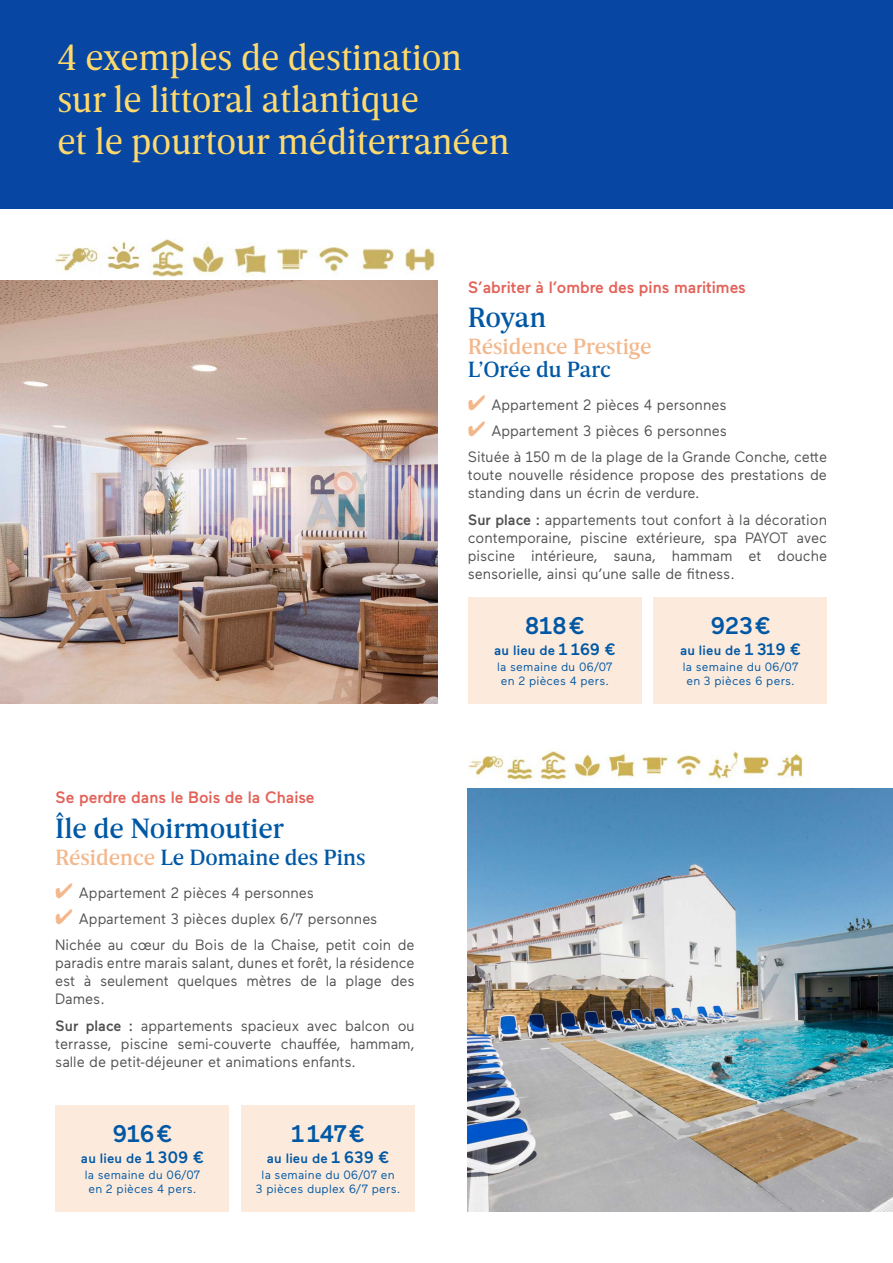
<style>
.page{position:relative;width:893px;height:1263px;background:#fff}
.page>*{position:absolute;margin:0;border:0;box-sizing:border-box;transform-origin:0 0}
.t1{font:37.5px/42px "Breve News";color:#ffd96b}
.t2{font:500 28.5px "Breve News";color:#0058a5}
.t3{font:500 24px "Maax";letter-spacing:-.015em;color:#0058a5}
.t4{font:500 22.5px "Breve News";color:#0058a5}
.t5{font:500 22.5px "Breve News";color:#f3b78b}
.t6{font:500 16.5px "Maax";color:#e36259}
.t7{font:15px/18px "Maax";color:#515151}
.t8{font:500 13.5px "Maax";letter-spacing:.015em;color:#0058a5}
.t9{font:12px/13.5px "Maax";letter-spacing:.02em;color:#0058a5;text-align:center}
.s1{color:#f3b78b}
.s2{font-weight:500}
.s3{font-size:16.5px}
</style>
<div class="page">
<img style="left:0;top:281px;width:438px;height:423px">
<div style="left:0;top:0;width:893px;height:208px;background:#0747a3"></div>
<div style="left:55px;top:1106px;width:174px;height:106px;background:#fceadc"></div>
<div style="left:241px;top:1106px;width:174px;height:106px;background:#fceadc"></div>
<div style="left:468px;top:597px;width:173px;height:107px;background:#fceadc"></div>
<div style="left:653px;top:597px;width:174px;height:107px;background:#fceadc"></div>
<img style="left:468px;top:789px;width:425px;height:423px">
<img style="left:468px;top:748px;width:335px;height:35px">
<img style="left:55px;top:239px;width:380px;height:37px">
<h1 class="t1" style="left:57px;top:37px;width:453px">4 exemples de destination sur le littoral atlantique<br>et le pourtour méditerranéen</h1>
<p class="t6" style="left:55px;top:787px;width:261px">Se perdre dans le Bois de la Chaise</p>
<h2 class="t2" style="left:55px;top:812px;width:230px">Île de Noirmoutier</h2>
<h3 class="t4" style="left:55px;top:844px;width:312px"><span class="s1">Résidence</span> Le Domaine des Pins</h3>
<p class="t7" style="left:55px;top:883px;width:260px"><span class="s1">✔</span> Appartement 2 pièces 4 personnes</p>
<p class="t7" style="left:55px;top:904px;width:361px;line-height:26.5px"><span class="s1">✔</span> Appartement 3 pièces duplex 6/7 personnes<br>Nichée au cœur du Bois de la Chaise, petit coin de</p>
<p class="t7" style="left:55px;top:953px;width:361px;text-align:justify">paradis entre marais salant, dunes et forêt, la résidence est à seulement quelques mètres de la plage des Dames.</p>
<p class="t7" style="left:55px;top:1016px;width:361px;text-align:justify"><span class="s2">Sur place :</span> appartements spacieux avec balcon ou terrasse, piscine semi-couverte chauffée, hammam, salle de petit-déjeuner et animations enfants.</p>
<h3 class="t3" style="left:112px;top:1118px;width:62px">916 €</h3>
<p class="t8" style="left:81px;top:1149px;width:124px">au lieu de <span class="s3">1 309 €</span></p>
<p class="t9" style="left:85px;top:1168px;width:117px">la semaine du 06/07 en 2 pièces 4 pers.</p>
<h3 class="t3" style="left:291px;top:1118px;width:75px">1 147 €</h3>
<p class="t8" style="left:267px;top:1149px;width:124px">au lieu de <span class="s3">1 639 €</span></p>
<p class="t9" style="left:256px;top:1168px;width:146px">la semaine du 06/07 en<br>3 pièces duplex 6/7 pers.</p>
<p class="t6" style="left:468px;top:277px;width:280px">S’abriter à l’ombre des pins maritimes</p>
<h2 class="t2" style="left:468px;top:302px;width:80px">Royan</h2>
<h3 class="t5" style="left:468px;top:334px;width:185px">Résidence Prestige</h3>
<h3 class="t4" style="left:468px;top:356px;width:145px">L’Orée du Parc</h3>
<p class="t7" style="left:468px;top:395px;width:260px"><span class="s1">✔</span> Appartement 2 pièces 4 personnes</p>
<p class="t7" style="left:468px;top:416px;width:361px;line-height:26.5px"><span class="s1">✔</span> Appartement 3 pièces 6 personnes<br>Située à 150 m de la plage de la Grande Conche, cette</p>
<p class="t7" style="left:468px;top:465px;width:361px">toute nouvelle résidence propose des prestations de standing dans un écrin de verdure.</p>
<p class="t7" style="left:468px;top:510px;width:361px;text-align:justify"><span class="s2">Sur place :</span> appartements tout confort à la décoration contemporaine, piscine extérieure, spa PAYOT avec piscine intérieure, sauna, hammam et douche sensorielle, ainsi qu’une salle de fitness.</p>
<h3 class="t3" style="left:525px;top:610px;width:62px">818 €</h3>
<p class="t8" style="left:494px;top:641px;width:123px">au lieu de <span class="s3">1 169 €</span></p>
<p class="t9" style="left:497px;top:660px;width:117px">la semaine du 06/07 en 2 pièces 4 pers.</p>
<h3 class="t3" style="left:711px;top:610px;width:62px">923 €</h3>
<p class="t8" style="left:680px;top:641px;width:123px">au lieu de <span class="s3">1 319 €</span></p>
<p class="t9" style="left:683px;top:660px;width:117px;text-align:left">la semaine du 06/07 en 3 pièces 6 pers.</p>
</div>
